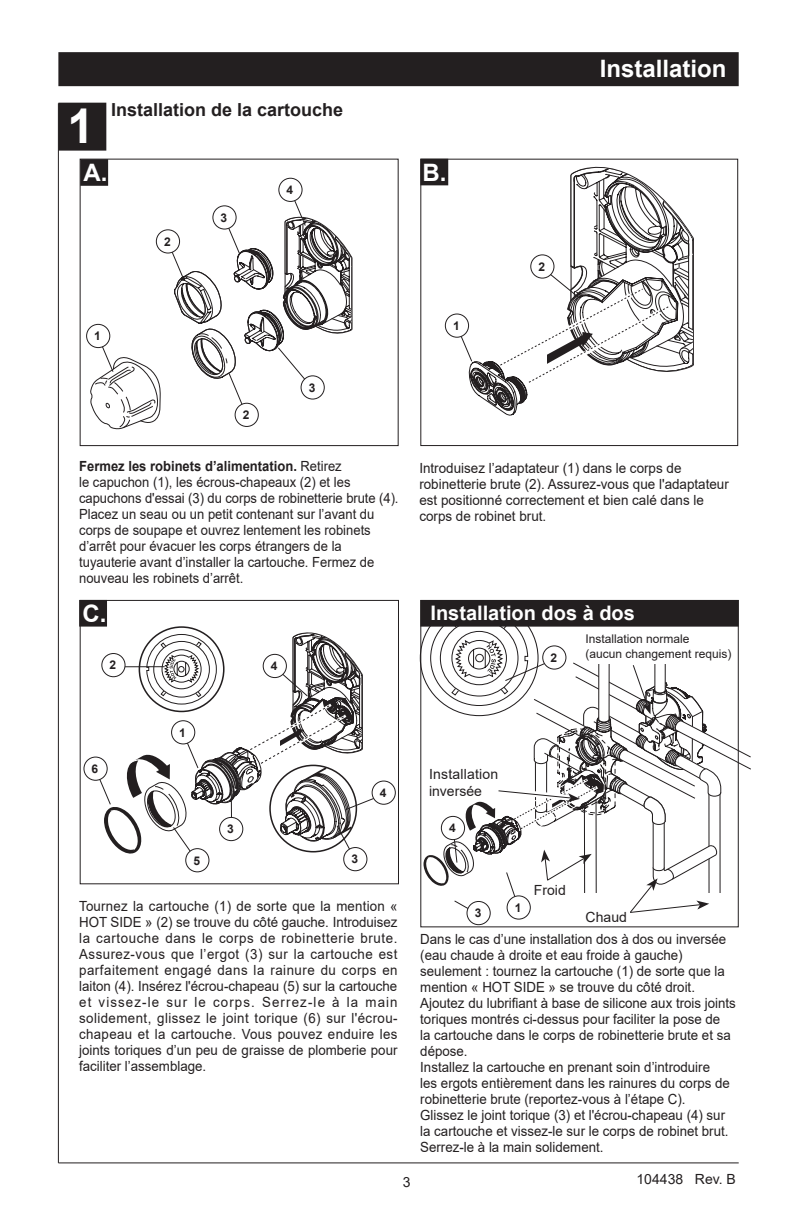
<style>
.page{position:relative;width:792px;height:1224px;background:#fff}
.page>*{position:absolute;margin:0;border:0;box-sizing:border-box;transform-origin:0 0}
.t1{font:700 48px "Arial";color:#fff}
.t2{font:700 24px "Arial";color:#fff}
.t3{font:700 20px "Arial";color:#fff}
.t4{font:700 18px "Arial";color:#231f20}
.t5{font:14px/16px "Arial";color:#231f20;text-align:justify;scale:.95 1}
.t6{font:14px/16px "Arial";color:#231f20;scale:.93 1}
.t7{font:14px/16px "Arial";color:#231f20;scale:.96 1}
.t8{font:14px/16.8px "Arial";color:#231f20}
.t9{font:12px/14.4px "Arial";color:#231f20}
.t10{font:700 12px "Arial";color:#231f20}
.s1{font-weight:700}
</style>
<div class="page">
<div style="left:59px;top:53px;width:679px;height:32px;background:#231f20"></div>
<div style="left:58px;top:52px;width:681px;height:34px;border:2px solid #231f20"></div>
<div style="left:59px;top:104px;width:46px;height:46px;background:#231f20"></div>
<div style="left:58px;top:103px;width:48px;height:48px;border:2px solid #231f20"></div>
<div style="left:80px;top:600px;width:319px;height:284px;border:1px solid #231f20"></div>
<hr style="left:58px;top:103px;width:1px;height:1060px;background:#231f20">
<hr style="left:58px;top:1162px;width:681px;height:1px;background:#231f20">
<div style="left:81px;top:160px;width:26px;height:25px;background:#231f20"></div>
<div style="left:80px;top:159px;width:28px;height:27px;border:2px solid #231f20"></div>
<div style="left:421px;top:160px;width:26px;height:24px;background:#231f20"></div>
<div style="left:420px;top:159px;width:28px;height:26px;border:2px solid #231f20"></div>
<div style="left:421px;top:601px;width:317px;height:25px;background:#231f20"></div>
<div style="left:80px;top:601px;width:26px;height:25px;background:#231f20"></div>
<div style="left:79px;top:600px;width:28px;height:27px;border:2px solid #231f20"></div>
<div style="left:420px;top:159px;width:318px;height:287px;border:1px solid #231f20"></div>
<svg style="left:90px;top:337px;width:71px;height:92px"></svg>
<div style="left:87px;top:324px;width:23px;height:24px;background:#fff;border-radius:50%"></div>
<div style="left:86px;top:324px;width:24px;height:24px;border:1px solid #231f20;border-radius:50%"></div>
<svg style="left:156px;top:230px;width:24px;height:23px"></svg>
<div style="left:156px;top:229px;width:24px;height:25px;border:1px solid #231f20;border-radius:50%"></div>
<div style="left:162px;top:235px;width:12px;height:13px;background:#fff"></div>
<div style="left:235px;top:403px;width:24px;height:24px;border:1px solid #231f20;border-radius:50%"></div>
<svg style="left:167px;top:177px;width:186px;height:241px"></svg>
<svg style="left:301px;top:376px;width:23px;height:23px"></svg>
<div style="left:301px;top:375px;width:24px;height:25px;border:1px solid #231f20;border-radius:50%"></div>
<div style="left:307px;top:381px;width:12px;height:13px;background:#fff"></div>
<svg style="left:445px;top:314px;width:24px;height:23px"></svg>
<div style="left:445px;top:314px;width:24px;height:24px;border:1px solid #231f20;border-radius:50%"></div>
<div style="left:451px;top:319px;width:12px;height:14px;background:#fff"></div>
<svg style="left:456px;top:166px;width:238px;height:250px"></svg>
<svg style="left:531px;top:255px;width:23px;height:23px"></svg>
<div style="left:530px;top:254px;width:24px;height:25px;border:1px solid #231f20;border-radius:50%"></div>
<div style="left:536px;top:260px;width:12px;height:13px;background:#fff"></div>
<svg style="left:186px;top:849px;width:23px;height:23px"></svg>
<div style="left:185px;top:848px;width:24px;height:24px;border:1px solid #231f20;border-radius:50%"></div>
<div style="left:191px;top:854px;width:12px;height:13px;background:#fff"></div>
<svg style="left:344px;top:848px;width:23px;height:23px"></svg>
<div style="left:343px;top:847px;width:24px;height:24px;border:1px solid #231f20;border-radius:50%"></div>
<div style="left:349px;top:853px;width:12px;height:13px;background:#fff"></div>
<svg style="left:372px;top:781px;width:23px;height:23px"></svg>
<div style="left:372px;top:781px;width:24px;height:24px;border:1px solid #231f20;border-radius:50%"></div>
<div style="left:378px;top:786px;width:12px;height:14px;background:#fff"></div>
<svg style="left:420px;top:610px;width:331px;height:318px"></svg>
<svg style="left:507px;top:896px;width:23px;height:23px"></svg>
<div style="left:507px;top:895px;width:24px;height:25px;border:1px solid #231f20;border-radius:50%"></div>
<div style="left:513px;top:901px;width:12px;height:13px;background:#fff"></div>
<svg style="left:95px;top:613px;width:293px;height:250px"></svg>
<svg style="left:84px;top:757px;width:23px;height:23px"></svg>
<div style="left:83px;top:757px;width:25px;height:24px;border:1px solid #231f20;border-radius:50%"></div>
<div style="left:90px;top:762px;width:12px;height:14px;background:#fff"></div>
<h1 class="t1" style="left:67px;top:92px;width:28px">1</h1>
<p class="t4" style="left:111px;top:97px;width:234px">Installation de la cartouche</p>
<h2 class="t2" style="left:83px;top:156px;width:25px">A.</h2>
<h2 class="t2" style="left:422px;top:156px;width:25px">B.</h2>
<p class="t10" style="left:164px;top:233px;width:8px">2</p>
<p class="t10" style="left:221px;top:209px;width:8px">3</p>
<p class="t10" style="left:287px;top:181px;width:8px">4</p>
<p class="t10" style="left:94px;top:328px;width:8px">1</p>
<p class="t10" style="left:243px;top:406px;width:8px">2</p>
<p class="t10" style="left:309px;top:379px;width:8px">3</p>
<p class="t10" style="left:453px;top:317px;width:8px">1</p>
<h2 class="t2" style="left:600px;top:52px;width:128px">Installation</h2>
<p class="t10" style="left:538px;top:258px;width:8px">2</p>
<p class="t6" style="left:79px;top:458px;width:345px"><span class="s1">Fermez les robinets d’alimentation.</span> Retirez<br>le capuchon (1), les écrous-chapeaux (2) et les capuchons d'essai (3) du corps de robinetterie brute (4).<br>Placez un seau ou un petit contenant sur l’avant du corps de soupape et ouvrez lentement les robinets d’arrêt pour évacuer les corps étrangers de la tuyauterie avant d’installer la cartouche. Fermez de nouveau les robinets d’arrêt.</p>
<p class="t7" style="left:419px;top:460px;width:324px">Introduisez l’adaptateur (1) dans le corps de robinetterie brute (2). Assurez-vous que l'adaptateur est positionné correctement et bien calé dans le corps de robinet brut.</p>
<h2 class="t2" style="left:82px;top:597px;width:25px">C.</h2>
<h3 class="t3" style="left:430px;top:598px;width:206px">Installation dos à dos</h3>
<p class="t9" style="left:585px;top:632px;width:148px">Installation normale<br>(aucun changement requis)</p>
<p class="t10" style="left:550px;top:649px;width:8px">2</p>
<p class="t10" style="left:110px;top:657px;width:8px">2</p>
<p class="t10" style="left:271px;top:658px;width:8px">4</p>
<p class="t10" style="left:179px;top:724px;width:8px">1</p>
<p class="t10" style="left:92px;top:760px;width:8px">6</p>
<p class="t10" style="left:380px;top:784px;width:8px">4</p>
<p class="t8" style="left:429px;top:765px;width:71px">Installation inversée</p>
<p class="t10" style="left:227px;top:821px;width:8px">3</p>
<p class="t10" style="left:449px;top:820px;width:8px">4</p>
<p class="t10" style="left:193px;top:852px;width:8px">5</p>
<p class="t10" style="left:351px;top:851px;width:8px">3</p>
<p class="t8" style="left:534px;top:881px;width:33px">Froid</p>
<p class="t5" style="left:79px;top:898px;width:337px">Tournez la cartouche (1) de sorte que la mention « HOT SIDE » (2) se trouve du côté gauche. Introduisez la cartouche dans le corps de robinetterie brute.<br>Assurez-vous que l’ergot (3) sur la cartouche est parfaitement engagé dans la rainure du corps en laiton (4). Insérez l'écrou-chapeau (5) sur la cartouche et vissez-le sur le corps. Serrez-le à la main solidement, glissez le joint torique (6) sur l'écrou&shy;chapeau et la cartouche. Vous pouvez enduire les joints toriques d’un peu de graisse de plomberie pour faciliter l’assemblage.</p>
<p class="t10" style="left:475px;top:905px;width:8px">3</p>
<p class="t10" style="left:515px;top:899px;width:8px">1</p>
<p class="t8" style="left:586px;top:908px;width:43px">Chaud</p>
<p class="t5" style="left:420px;top:931px;width:334px;text-align:left">Dans le cas d’une installation dos à dos ou inversée (eau chaude à droite et eau froide à gauche) seulement : tournez la cartouche (1) de sorte que la mention « HOT SIDE » se trouve du côté droit.<br>Ajoutez du lubrifiant à base de silicone aux trois joints toriques montrés ci-dessus pour faciliter la pose de<br>la cartouche dans le corps de robinetterie brute et sa dépose.<br>Installez la cartouche en prenant soin d’introduire<br>les ergots entièrement dans les rainures du corps de robinetterie brute (reportez-vous à l’étape C).<br>Glissez le joint torique (3) et l'écrou-chapeau (4) sur la cartouche et vissez-le sur le corps de robinet brut.<br>Serrez-le à la main solidement.</p>
<p class="t8" style="left:403px;top:1174px;width:9px">3</p>
<p class="t8" style="left:637px;top:1171px;width:101px">104438 Rev. B</p>
</div>
